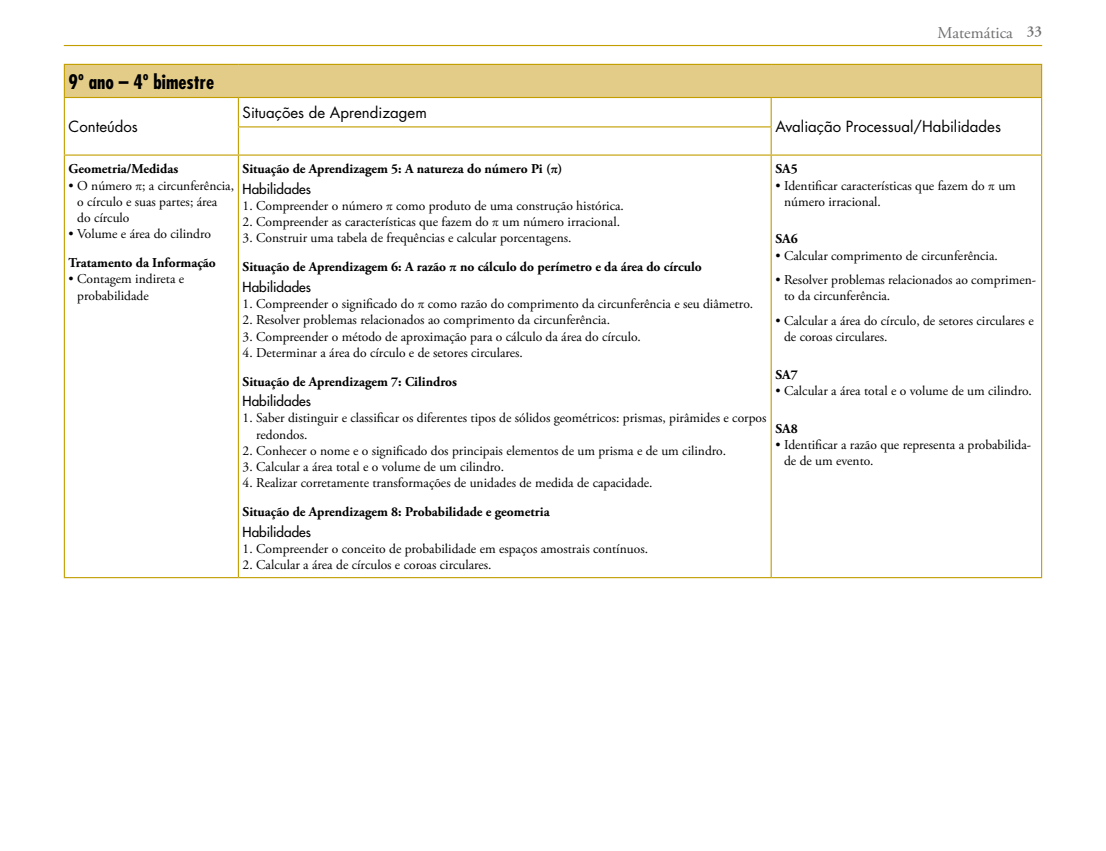
<style>
.page{position:relative;width:1106px;height:851px;background:#fff}
.page>*{position:absolute;margin:0;border:0;box-sizing:border-box;transform-origin:0 0}
.t1{font:700 condensed 19.5px "Futura Std";color:#000}
.t2{font:16.5px "Adobe Garamond Pro";color:#6f6f6e}
.t3{font:15px "Futura Std";color:#000}
.t4{font:13.5px/16.2px "Adobe Garamond Pro";color:#000}
.t5{font:700 13.5px "Adobe Garamond Pro";color:#000}
.t6{font:500 13.5px "Futura Std";color:#000}
.s1{font-weight:600;font-size:15px}
</style>
<div class="page">
<hr style="left:64px;top:45px;width:978px;height:1px;background:#c29e00">
<div style="left:64px;top:64px;width:977px;height:33px;background:#e3cc87"></div>
<hr style="left:64px;top:65px;width:1px;height:32px;background:#c29e00">
<hr style="left:64px;top:64px;width:174px;height:1px;background:#c29e00">
<hr style="left:238px;top:64px;width:533px;height:1px;background:#c29e00">
<hr style="left:771px;top:64px;width:271px;height:1px;background:#c29e00">
<hr style="left:1041px;top:65px;width:1px;height:32px;background:#c29e00">
<svg style="left:64px;top:98px;width:1px;height:56px"></svg>
<hr style="left:64px;top:97px;width:174px;height:1px;background:#c29e00">
<hr style="left:238px;top:97px;width:533px;height:1px;background:#c29e00">
<hr style="left:771px;top:97px;width:271px;height:1px;background:#c29e00">
<svg style="left:1041px;top:98px;width:1px;height:56px"></svg>
<svg style="left:238px;top:98px;width:1px;height:56px"></svg>
<hr style="left:238px;top:126px;width:533px;height:1px;background:#c29e00">
<svg style="left:770px;top:98px;width:1px;height:56px"></svg>
<hr style="left:64px;top:156px;width:1px;height:421px;background:#c29e00">
<hr style="left:64px;top:154px;width:174px;height:2px;background:#c29e00">
<hr style="left:238px;top:154px;width:533px;height:2px;background:#c29e00">
<hr style="left:771px;top:154px;width:271px;height:2px;background:#c29e00">
<hr style="left:238px;top:156px;width:1px;height:421px;background:#c29e00">
<hr style="left:770px;top:156px;width:1px;height:421px;background:#c29e00">
<hr style="left:1041px;top:156px;width:1px;height:421px;background:#c29e00">
<hr style="left:64px;top:577px;width:174px;height:1px;background:#c29e00">
<hr style="left:238px;top:577px;width:533px;height:1px;background:#c29e00">
<hr style="left:771px;top:577px;width:271px;height:1px;background:#c29e00">
<p class="t2" style="left:937px;top:22px;width:106px">Matemática <span class="s1">33</span></p>
<h1 class="t1" style="left:69px;top:70px;width:147px">9º ano – 4º bimestre</h1>
<p class="t3" style="left:69px;top:117px;width:71px">Conteúdos</p>
<p class="t3" style="left:243px;top:103px;width:186px">Situações de Aprendizagem</p>
<p class="t3" style="left:775px;top:117px;width:227px">Avaliação Processual/Habilidades</p>
<p class="t5" style="left:69px;top:161px;width:111px">Geometria/Medidas</p>
<p class="t4" style="left:77px;top:178px;width:158px;text-indent:-9px">• O número π; a circunferência, o círculo e suas partes; área do círculo</p>
<p class="t4" style="left:69px;top:226px;width:144px">• Volume e área do cilindro</p>
<p class="t5" style="left:69px;top:255px;width:149px">Tratamento da Informação</p>
<p class="t4" style="left:77px;top:271px;width:108px;text-indent:-9px">• Contagem indireta e probabilidade</p>
<p class="t5" style="left:243px;top:161px;width:321px">Situação de Aprendizagem 5: A natureza do número Pi (π)</p>
<p class="t6" style="left:243px;top:180px;width:70px">Habilidades</p>
<p class="t4" style="left:243px;top:198px;width:383px">1. Compreender o número π como produto de uma construção histórica.</p>
<p class="t4" style="left:243px;top:214px;width:379px">2. Compreender as características que fazem do π um número irracional.</p>
<p class="t4" style="left:243px;top:230px;width:330px">3. Construir uma tabela de frequências e calcular porcentagens.</p>
<p class="t5" style="left:243px;top:259px;width:460px">Situação de Aprendizagem 6: A razão π no cálculo do perímetro e da área do círculo</p>
<p class="t6" style="left:243px;top:278px;width:70px">Habilidades</p>
<p class="t4" style="left:243px;top:296px;width:512px">1. Compreender o significado do π como razão do comprimento da circunferência e seu diâmetro.</p>
<p class="t4" style="left:243px;top:312px;width:369px">2. Resolver problemas relacionados ao comprimento da circunferência.</p>
<p class="t4" style="left:243px;top:328px;width:399px">3. Compreender o método de aproximação para o cálculo da área do círculo.</p>
<p class="t4" style="left:243px;top:345px;width:282px">4. Determinar a área do círculo e de setores circulares.</p>
<p class="t5" style="left:243px;top:373px;width:216px">Situação de Aprendizagem 7: Cilindros</p>
<p class="t6" style="left:243px;top:392px;width:70px">Habilidades</p>
<p class="t4" style="left:256px;top:410px;width:512px;text-indent:-14px">1. Saber distinguir e classificar os diferentes tipos de sólidos geométricos: prismas, pirâmides e corpos redondos.</p>
<p class="t4" style="left:243px;top:443px;width:485px">2. Conhecer o nome e o significado dos principais elementos de um prisma e de um cilindro.</p>
<p class="t4" style="left:243px;top:459px;width:263px">3. Calcular a área total e o volume de um cilindro.</p>
<p class="t4" style="left:243px;top:475px;width:411px">4. Realizar corretamente transformações de unidades de medida de capacidade.</p>
<p class="t5" style="left:243px;top:504px;width:308px">Situação de Aprendizagem 8: Probabilidade e geometria</p>
<p class="t6" style="left:243px;top:523px;width:70px">Habilidades</p>
<p class="t4" style="left:243px;top:541px;width:407px">1. Compreender o conceito de probabilidade em espaços amostrais contínuos.</p>
<p class="t4" style="left:243px;top:557px;width:250px">2. Calcular a área de círculos e coroas circulares.</p>
<p class="t5" style="left:775px;top:161px;width:24px">SA5</p>
<p class="t4" style="left:784px;top:178px;width:233px;text-indent:-9px">• Identificar características que fazem do π um número irracional.</p>
<p class="t5" style="left:775px;top:231px;width:24px">SA6</p>
<p class="t4" style="left:775px;top:247px;width:224px">• Calcular comprimento de circunferência.</p>
<p class="t4" style="left:784px;top:272px;width:253px;text-indent:-9px">• Resolver problemas relacionados ao comprimen&shy;to da circunferência.</p>
<p class="t4" style="left:784px;top:313px;width:251px;text-indent:-9px">• Calcular a área do círculo, de setores circulares e de coroas circulares.</p>
<p class="t5" style="left:775px;top:366px;width:24px">SA7</p>
<p class="t4" style="left:775px;top:383px;width:258px">• Calcular a área total e o volume de um cilindro.</p>
<p class="t5" style="left:775px;top:420px;width:24px">SA8</p>
<p class="t4" style="left:784px;top:437px;width:249px;text-indent:-9px">• Identificar a razão que representa a probabilida&shy;de de um evento.</p>
</div>
